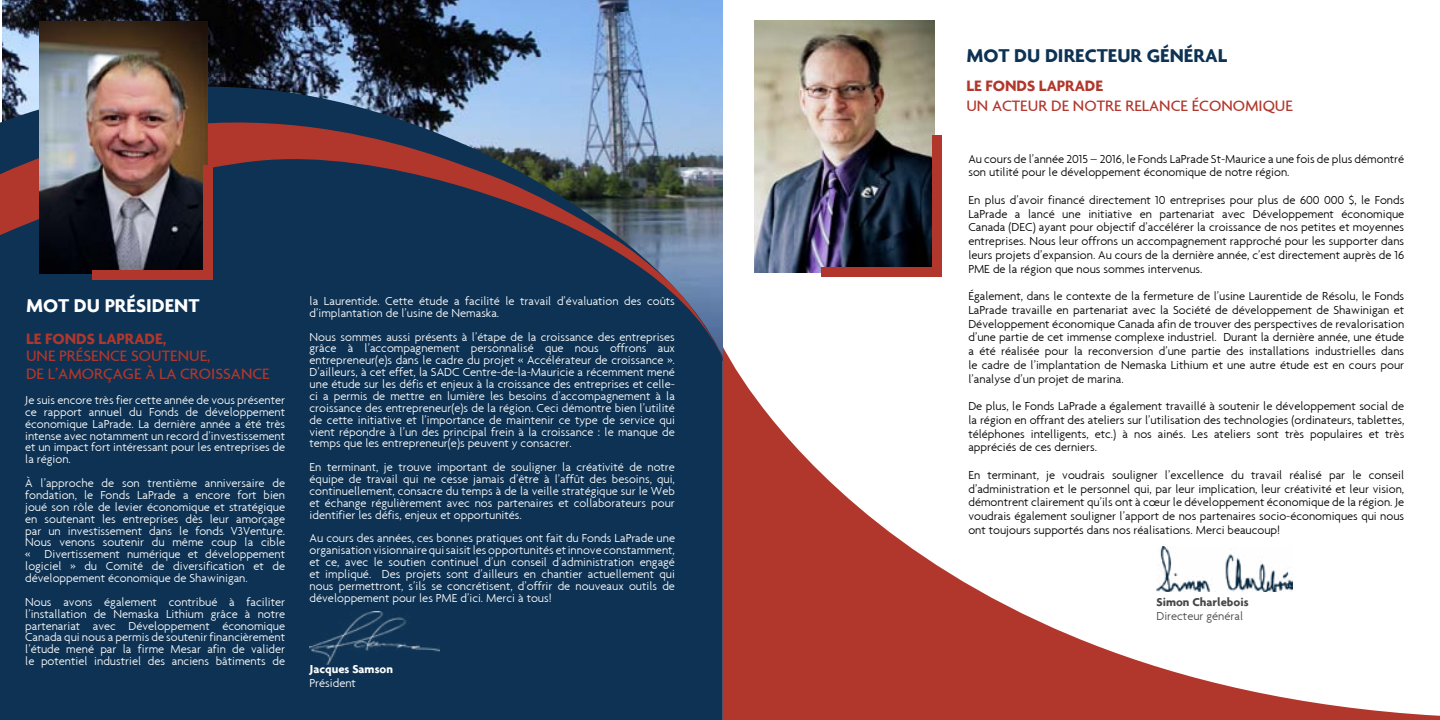
<style>
.page{position:relative;width:1440px;height:720px;background:#fff}
.page>*{position:absolute;margin:0;border:0;box-sizing:border-box;transform-origin:0 0}
.t1{font:700 20px "Agenda";color:#0d3253}
.t2{font:700 20px "Agenda";color:#fff}
.t3{font:500 16.25px/17.5px "Agenda";color:#b1372c}
.t4{font:700 16.25px "Agenda";color:#b1372c}
.t5{font:300 12.5px/11.9px "Agenda";color:#fff;text-align:justify}
.t6{font:300 12.5px/13.8px "Agenda";color:#000;text-align:justify}
.t7{font:300 12.5px "Agenda";color:#474747}
.t8{font:700 12.5px "Agenda";color:#474747}
.t9{font:700 12.5px "Agenda";color:#fff}
</style>
<div class="page">
<img style="left:3px;top:0;width:720px;height:64px">
<div style="left:0;top:359px;width:723px;height:361px;background:#0d3253"></div>
<svg style="left:0;top:64px;width:723px;height:295px;background:#384b66"></svg>
<img style="left:754px;top:20px;width:181px;height:252px">
<div style="left:821px;top:268px;width:121px;height:9px;background:#b1372c"></div>
<div style="left:932px;top:136px;width:10px;height:136px;background:#b1372c"></div>
<svg style="left:723px;top:347px;width:717px;height:373px"></svg>
<img style="left:40px;top:21px;width:168px;height:252px">
<div style="left:93px;top:270px;width:120px;height:10px;background:#b1372c"></div>
<div style="left:204px;top:165px;width:9px;height:115px;background:#b1372c"></div>
<img style="left:1157px;top:547px;width:136px;height:45px">
<img style="left:310px;top:612px;width:129px;height:53px">
<h1 class="t2" style="left:26px;top:294px;width:175px">MOT DU PRÉSIDENT</h1>
<h2 class="t4" style="left:26px;top:329px;width:142px">LE FONDS LAPRADE,</h2>
<h2 class="t3" style="left:26px;top:347px;width:245px">UNE PRÉSENCE SOUTENUE,<br>DE L’AMORÇAGE À LA CROISSANCE</h2>
<p class="t5" style="left:25px;top:394px;width:262px">Je suis encore très fier cette année de vous présenter ce rapport annuel du Fonds de développement économique LaPrade. La dernière année a été très intense avec notamment un record d’investissement et un impact fort intéressant pour les entreprises de la région.</p>
<p class="t5" style="left:25px;top:477px;width:262px">À l’approche de son trentième anniversaire de fondation, le Fonds LaPrade a encore fort bien joué son rôle de levier économique et stratégique en soutenant les entreprises dès leur amorçage par un investissement dans le fonds V3Venture.<br>Nous venons soutenir du même coup la cible « Divertissement numérique et développement logiciel » du Comité de diversification et de développement économique de Shawinigan.</p>
<p class="t5" style="left:25px;top:596px;width:262px">Nous avons également contribué à faciliter l’installation de Nemaska Lithium grâce à notre partenariat avec Développement économique Canada qui nous a permis de soutenir financièrement l’étude mené par la firme Mesar afin de valider le potentiel industriel des anciens bâtiments de</p>
<p class="t5" style="left:310px;top:295px;width:367px">la Laurentide. Cette étude a facilité le travail d’évaluation des coûts d’implantation de l’usine de Nemaska.</p>
<p class="t5" style="left:310px;top:330px;width:367px">Nous sommes aussi présents à l’étape de la croissance des entreprises grâce à l’accompagnement personnalisé que nous offrons aux entrepreneur(e)s dans le cadre du projet « Accélérateur de croissance ».<br>D’ailleurs, à cet effet, la SADC Centre-de-la-Mauricie a récemment mené une étude sur les défis et enjeux à la croissance des entreprises et celle&shy;ci a permis de mettre en lumière les besoins d’accompagnement à la croissance des entrepreneur(e)s de la région. Ceci démontre bien l’utilité de cette initiative et l’importance de maintenir ce type de service qui vient répondre à l’un des principal frein à la croissance : le manque de temps que les entrepreneur(e)s peuvent y consacrer.</p>
<p class="t5" style="left:310px;top:461px;width:367px">En terminant, je trouve important de souligner la créativité de notre équipe de travail qui ne cesse jamais d’être à l’affût des besoins, qui, continuellement, consacre du temps à de la veille stratégique sur le Web et échange régulièrement avec nos partenaires et collaborateurs pour identifier les défis, enjeux et opportunités.</p>
<p class="t5" style="left:310px;top:532px;width:367px">Au cours des années, ces bonnes pratiques ont fait du Fonds LaPrade une organisation visionnaire qui saisit les opportunités et innove constamment, et ce, avec le soutien continuel d’un conseil d’administration engagé et impliqué. Des projets sont d’ailleurs en chantier actuellement qui nous permettront, s’ils se concrétisent, d’offrir de nouveaux outils de développement pour les PME d’ici. Merci à tous!</p>
<p class="t9" style="left:310px;top:662px;width:85px">Jacques Samson</p>
<p class="t5" style="left:310px;top:677px;width:48px">Président</p>
<h1 class="t1" style="left:966px;top:43px;width:262px">MOT DU DIRECTEUR GÉNÉRAL</h1>
<h2 class="t4" style="left:966px;top:76px;width:138px">LE FONDS LAPRADE</h2>
<h2 class="t3" style="left:966px;top:96px;width:328px">UN ACTEUR DE NOTRE RELANCE ÉCONOMIQUE</h2>
<p class="t6" style="left:968px;top:151px;width:437px">Au cours de l’année 2015 – 2016, le Fonds LaPrade St-Maurice a une fois de plus démontré son utilité pour le développement économique de notre région.</p>
<p class="t6" style="left:968px;top:193px;width:437px">En plus d’avoir financé directement 10 entreprises pour plus de 600 000 $, le Fonds LaPrade a lancé une initiative en partenariat avec Développement économique Canada (DEC) ayant pour objectif d’accélérer la croissance de nos petites et moyennes entreprises. Nous leur offrons un accompagnement rapproché pour les supporter dans leurs projets d’expansion. Au cours de la dernière année, c’est directement auprès de 16<br>PME de la région que nous sommes intervenus.</p>
<p class="t6" style="left:968px;top:289px;width:437px">Également, dans le contexte de la fermeture de l’usine Laurentide de Résolu, le Fonds LaPrade travaille en partenariat avec la Société de développement de Shawinigan et Développement économique Canada afin de trouver des perspectives de revalorisation d’une partie de cet immense complexe industriel. Durant la dernière année, une étude a été réalisée pour la reconversion d’une partie des installations industrielles dans le cadre de l’implantation de Nemaska Lithium et une autre étude est en cours pour l’analyse d’un projet de marina.</p>
<p class="t6" style="left:968px;top:399px;width:437px">De plus, le Fonds LaPrade a également travaillé à soutenir le développement social de la région en offrant des ateliers sur l’utilisation des technologies (ordinateurs, tablettes, téléphones intelligents, etc.) à nos ainés. Les ateliers sont très populaires et très appréciés de ces derniers.</p>
<p class="t6" style="left:968px;top:468px;width:437px">En terminant, je voudrais souligner l’excellence du travail réalisé par le conseil d’administration et le personnel qui, par leur implication, leur créativité et leur vision, démontrent clairement qu’ils ont à cœur le développement économique de la région. Je voudrais également souligner l’apport de nos partenaires socio-économiques qui nous ont toujours supportés dans nos réalisations. Merci beaucoup!</p>
<p class="t8" style="left:1156px;top:594px;width:94px">Simon Charlebois</p>
<p class="t7" style="left:1156px;top:608px;width:88px">Directeur général</p>
</div>
